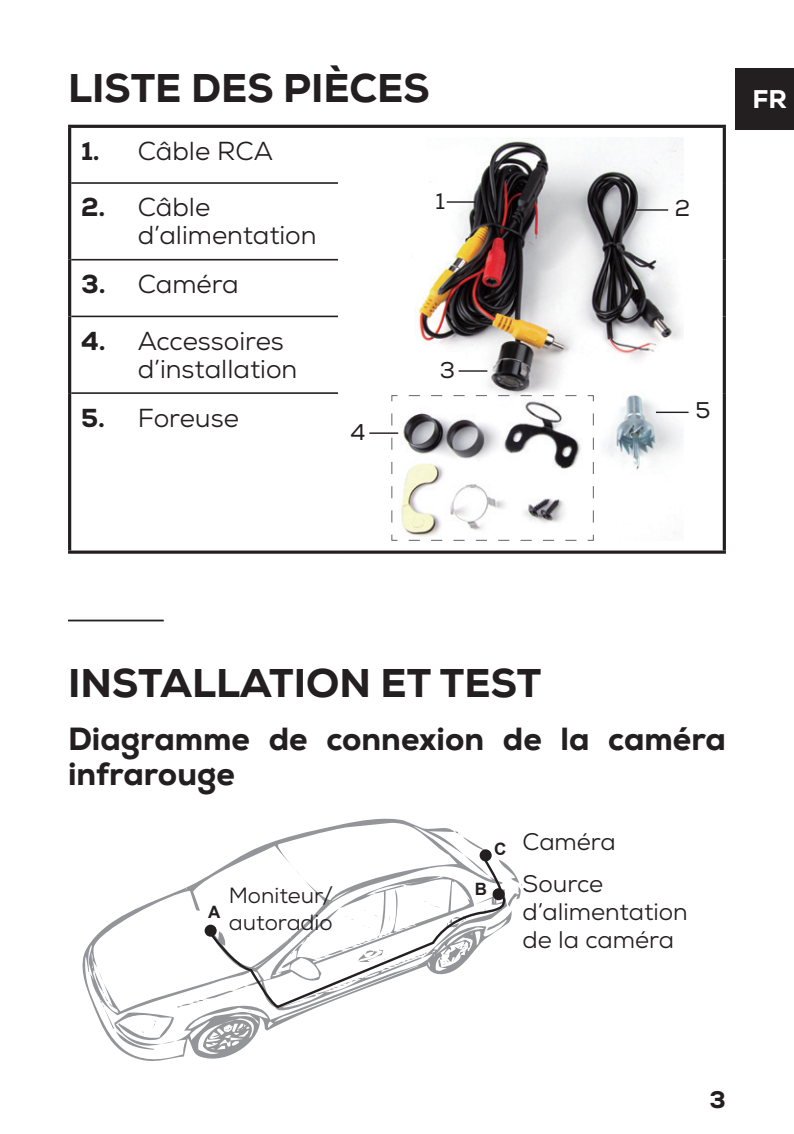
<style>
.page{position:relative;width:794px;height:1134px;background:#fff}
.page>*{position:absolute;margin:0;border:0;box-sizing:border-box;transform-origin:0 0}
.t1{font:800 40px "Nexa";color:#231f20}
.t2{font:800 32px/35.2px "Nexa";color:#231f20}
.t3{font:26px/28px "Nexa";color:#231f20}
.t4{font:800 25.6px "Nexa";color:#fff}
.t5{font:24px/42px "Nexa";color:#231f20}
.t6{font:800 24px "Nexa";color:#231f20}
.t7{font:22.8px "Nexa";color:#231f20}
.t8{font:22px/26.4px "Nexa";color:#231f20}
.t9{font:700 17.2px "Arial";color:#231f20}
.s1{font-weight:800}
</style>
<div class="page">
<div style="left:735px;top:68px;width:59px;height:61px;background:#231f20"></div>
<svg style="left:338px;top:550px;width:388px;height:4px;background:#4e4b4c"></svg>
<hr style="left:68px;top:125px;width:270px;height:3px;background:#231f20">
<hr style="left:68px;top:128px;width:3px;height:55px;background:#231f20">
<hr style="left:338px;top:125px;width:388px;height:3px;background:#231f20">
<svg style="left:722px;top:128px;width:4px;height:55px"></svg>
<svg style="left:722px;top:183px;width:4px;height:77px"></svg>
<svg style="left:722px;top:260px;width:4px;height:56px"></svg>
<svg style="left:722px;top:316px;width:4px;height:77px"></svg>
<svg style="left:722px;top:393px;width:4px;height:157px"></svg>
<hr style="left:68px;top:183px;width:3px;height:77px;background:#231f20">
<hr style="left:68px;top:260px;width:3px;height:56px;background:#231f20">
<hr style="left:68px;top:316px;width:3px;height:77px;background:#231f20">
<hr style="left:68px;top:393px;width:3px;height:157px;background:#231f20">
<svg style="left:68px;top:550px;width:270px;height:4px"></svg>
<hr style="left:71px;top:182px;width:267px;height:2px;background:#231f20">
<hr style="left:71px;top:259px;width:267px;height:1px;background:#231f20">
<hr style="left:71px;top:316px;width:267px;height:1px;background:#231f20">
<hr style="left:71px;top:392px;width:267px;height:2px;background:#231f20">
<img style="left:392px;top:138px;width:292px;height:402px">
<hr style="left:458px;top:370px;width:29px;height:2px;background:#231f20">
<hr style="left:369px;top:432px;width:29px;height:2px;background:#231f20">
<hr style="left:447px;top:201px;width:28px;height:2px;background:#231f20">
<hr style="left:635px;top:209px;width:33px;height:2px;background:#231f20">
<hr style="left:656px;top:412px;width:32px;height:1px;background:#231f20">
<svg style="left:391px;top:534px;width:185px;height:7px"></svg>
<svg style="left:391px;top:395px;width:7px;height:127px"></svg>
<svg style="left:409px;top:395px;width:185px;height:7px"></svg>
<svg style="left:586px;top:413px;width:8px;height:128px"></svg>
<hr style="left:68px;top:620px;width:96px;height:1px;background:#231f20">
<svg style="left:82px;top:819px;width:440px;height:242px"></svg>
<div style="left:205px;top:925px;width:12px;height:12px;background:#231f20;border-radius:50%"></div>
<div style="left:479px;top:849px;width:13px;height:12px;background:#231f20;border-radius:50%"></div>
<svg style="left:207px;top:856px;width:301px;height:153px"></svg>
<h1 class="t1" style="left:68px;top:63px;width:363px">LISTE DES PIÈCES</h1>
<p class="t3" style="left:81px;top:137px;width:193px"><span class="s1">1.</span> Câble RCA</p>
<p class="t3" style="left:138px;top:194px;width:180px;text-indent:-57px"><span class="s1">2.</span> Câble d’alimentation</p>
<p class="t3" style="left:81px;top:270px;width:159px"><span class="s1">3.</span> Caméra</p>
<p class="t3" style="left:138px;top:327px;width:161px;text-indent:-57px"><span class="s1">4.</span> Accessoires d’installation</p>
<p class="t3" style="left:81px;top:404px;width:159px"><span class="s1">5.</span> Foreuse</p>
<p class="t7" style="left:350px;top:418px;width:16px">4</p>
<p class="t7" style="left:435px;top:187px;width:11px">1</p>
<p class="t7" style="left:675px;top:194px;width:17px">2</p>
<p class="t7" style="left:440px;top:356px;width:17px">3</p>
<p class="t7" style="left:695px;top:396px;width:16px">5</p>
<p class="t4" style="left:752px;top:82px;width:36px">FR</p>
<h1 class="t1" style="left:68px;top:658px;width:475px">INSTALLATION ET TEST</h1>
<p class="t2" style="left:68px;top:721px;width:659px">Diagramme de connexion de la caméra infrarouge</p>
<p class="t9" style="left:208px;top:900px;width:14px">A</p>
<p class="t8" style="left:229px;top:882px;width:106px">Moniteur/ autoradio</p>
<p class="t9" style="left:494px;top:837px;width:14px">C</p>
<p class="t9" style="left:475px;top:877px;width:14px">B</p>
<p class="t5" style="left:522px;top:821px;width:95px">Caméra<br>Source</p>
<p class="t5" style="left:522px;top:898px;width:167px;line-height:28px">d’alimentation de la caméra</p>
<p class="t6" style="left:709px;top:1085px;width:18px">3</p>
</div>
